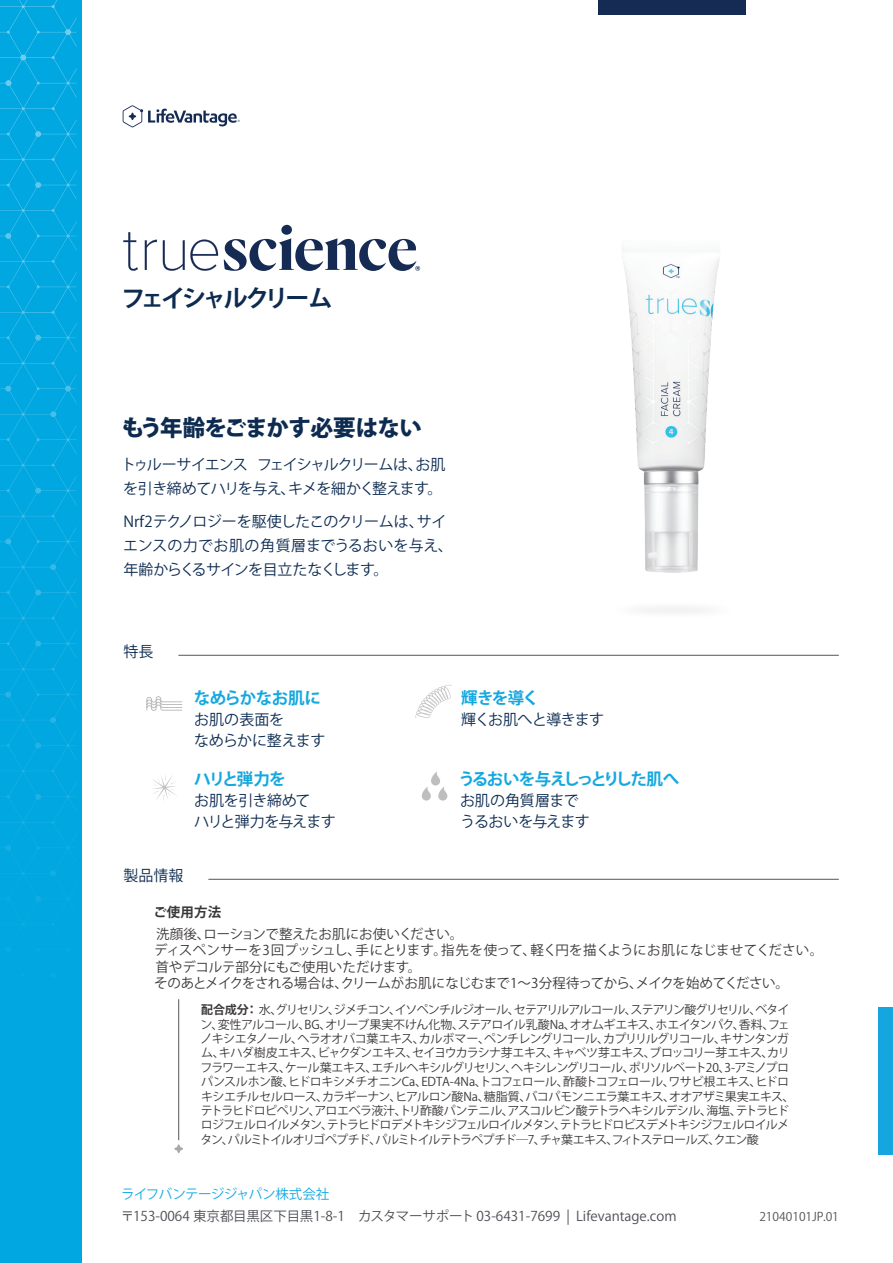
<style>
.page{position:relative;width:893px;height:1263px;background:#fff}
.page>*{position:absolute;margin:0;border:0;box-sizing:border-box;transform-origin:0 0}
.t1{font:700 24px "Koz Go Pr 6 N";letter-spacing:-.12em;color:#0d2b51}
.t2{font:800 22.5px "Koz Go Pr 6 N";letter-spacing:-.035em;color:#0d2b51}
.t3{font:700 16.5px "Koz Go Pr 6 N";letter-spacing:-.075em;color:#14a8e0}
.t4{font:700 16.5px "Koz Go Pr 6 N";letter-spacing:-.04em;color:#14a8e0}
.t5{font:15px/21px "Koz Go Pr 6 N";letter-spacing:-.035em;color:#0d2b51}
.t6{font:15px/24px "Koz Go Pr 6 N";letter-spacing:-.055em;color:#0d2b51}
.t7{font:13.5px/16.2px "Koz Go Pr 6 N";letter-spacing:-.02em;color:#3c3838}
.t8{font:13.5px "Koz Go Pr 6 N";color:#4d5057}
.t9{font:13.5px "Koz Go Pr 6 N";letter-spacing:-.03em;color:#14a8e0}
.t10{font:700 13.5px "Koz Go Pr 6 N";letter-spacing:.01em;color:#3c3838}
.t11{font:12px/14.4px "Koz Go Pr 6 N";letter-spacing:-.06em;color:#3c3838}
.t12{font:12px "Koz Go Pr 6 N";color:#555659}
.s1{font-weight:700}
</style>
<div class="page">
<div style="left:0;top:0;width:82px;height:1262px;background:#00a7e1"></div>
<img style="left:0;top:0;width:57px;height:592px">
<div style="left:598px;top:0;width:147px;height:14px;background:#162b54"></div>
<div style="left:879px;top:1007px;width:14px;height:147px;background:#16a6df"></div>
<svg style="left:123px;top:105px;width:117px;height:22px"></svg>
<hr style="left:208px;top:879px;width:631px;height:1px;background:#555659">
<img style="left:624px;top:249px;width:96px;height:324px">
<hr style="left:178px;top:655px;width:661px;height:1px;background:#555659">
<svg style="left:123px;top:232px;width:15px;height:39px"></svg>
<svg style="left:145px;top:240px;width:12px;height:30px"></svg>
<svg style="left:163px;top:239px;width:55px;height:32px"></svg>
<svg style="left:224px;top:225px;width:196px;height:46px"></svg>
<svg style="left:174px;top:1144px;width:9px;height:9px"></svg>
<hr style="left:178px;top:999px;width:1px;height:141px;background:#555659">
<svg style="left:422px;top:771px;width:25px;height:30px"></svg>
<svg style="left:415px;top:684px;width:37px;height:34px"></svg>
<svg style="left:146px;top:696px;width:37px;height:15px"></svg>
<svg style="left:152px;top:775px;width:25px;height:25px"></svg>
<h1 class="t1" style="left:122px;top:285px;width:212px">フェイシャルクリーム</h1>
<h2 class="t2" style="left:122px;top:415px;width:301px">もう年齢をごまかす必要はない</h2>
<p class="t6" style="left:121px;top:453px;width:326px">トゥルーサイエンス フェイシャルクリームは、お肌を引き締めてハリを与え、キメを細かく整えます。</p>
<p class="t5" style="left:123px;top:510px;width:331px;line-height:24px">Nrf2テクノロジーを駆使したこのクリームは、サイエンスの力でお肌の角質層までうるおいを与え、年齢からくるサインを目立たなくします。</p>
<p class="t5" style="left:123px;top:641px;width:31px">特長</p>
<h3 class="t4" style="left:194px;top:689px;width:128px">なめらかなお肌に</h3>
<p class="t5" style="left:194px;top:710px;width:133px">お肌の表面を<br>なめらかに整えます</p>
<h3 class="t3" style="left:194px;top:769px;width:93px">ハリと弾力を</h3>
<p class="t5" style="left:194px;top:790px;width:143px">お肌を引き締めて<br>ハリと弾力を与えます</p>
<p class="t5" style="left:123px;top:865px;width:61px">製品情報</p>
<h3 class="t3" style="left:461px;top:689px;width:79px">輝きを導く</h3>
<p class="t5" style="left:461px;top:710px;width:145px">輝くお肌へと導きます</p>
<h3 class="t3" style="left:458px;top:769px;width:223px">うるおいを与えしっとりした肌へ</h3>
<p class="t5" style="left:460px;top:790px;width:131px">お肌の角質層までうるおいを与えます</p>
<p class="t10" style="left:153px;top:904px;width:69px">ご使用方法</p>
<p class="t7" style="left:154px;top:926px;width:671px">洗顔後、ローションで整えたお肌にお使いください。<br>ディスペンサーを3回プッシュし、手にとります。指先を使って、軽く円を描くようにお肌になじませてください。首やデコルテ部分にもご使用いただけます。<br>そのあとメイクをされる場合は、クリームがお肌になじむまで1～3分程待ってから、メイクを始めてください。</p>
<p class="t11" style="left:200px;top:1003px;width:596px"><span class="s1">配合成分：</span> 水、グリセリン、ジメチコン、イソペンチルジオール、セテアリルアルコール、ステアリン酸グリセリル、ベタイン、変性アルコール、BG、オリーブ果実不けん化物、ステアロイル乳酸Na、オオムギエキス、ホエイタンパク、香料、フェノキシエタノール、ヘラオオバコ葉エキス、カルボマー、ペンチレングリコール、カプリリルグリコール、キサンタンガム、キハダ樹皮エキス、ビャクダンエキス、セイヨウカラシナ芽エキス、キャベツ芽エキス、ブロッコリー芽エキス、カリフラワーエキス、ケール葉エキス、エチルヘキシルグリセリン、ヘキシレングリコール、ポリソルベート20、3-アミノプロパンスルホン酸、ヒドロキシメチオニンCa、EDTA-4Na、トコフェロール、酢酸トコフェロール、ワサビ根エキス、ヒドロキシエチルセルロース、カラギーナン、ヒアルロン酸Na、糖脂質、バコパモンニエラ葉エキス、オオアザミ果実エキス、テトラヒドロピペリン、アロエベラ液汁、トリ酢酸パンテニル、アスコルビン酸テトラヘキシルデシル、海塩、テトラヒドロジフェルロイルメタン、テトラヒドロデメトキシジフェルロイルメタン、テトラヒドロビスデメトキシジフェルロイルメタン、パルミトイルオリゴペプチド、パルミトイルテトラペプチド―7、チャ葉エキス、フィトステロールズ、クエン酸</p>
<p class="t9" style="left:121px;top:1186px;width:210px">ライフバンテージジャパン株式会社</p>
<p class="t8" style="left:121px;top:1209px;width:557px">〒153-0064 東京都目黒区下目黒1-8-1　カスタマーサポート 03-6431-7699 | Lifevantage.com</p>
<p class="t12" style="left:759px;top:1210px;width:81px">21040101JP.01</p>
</div>
